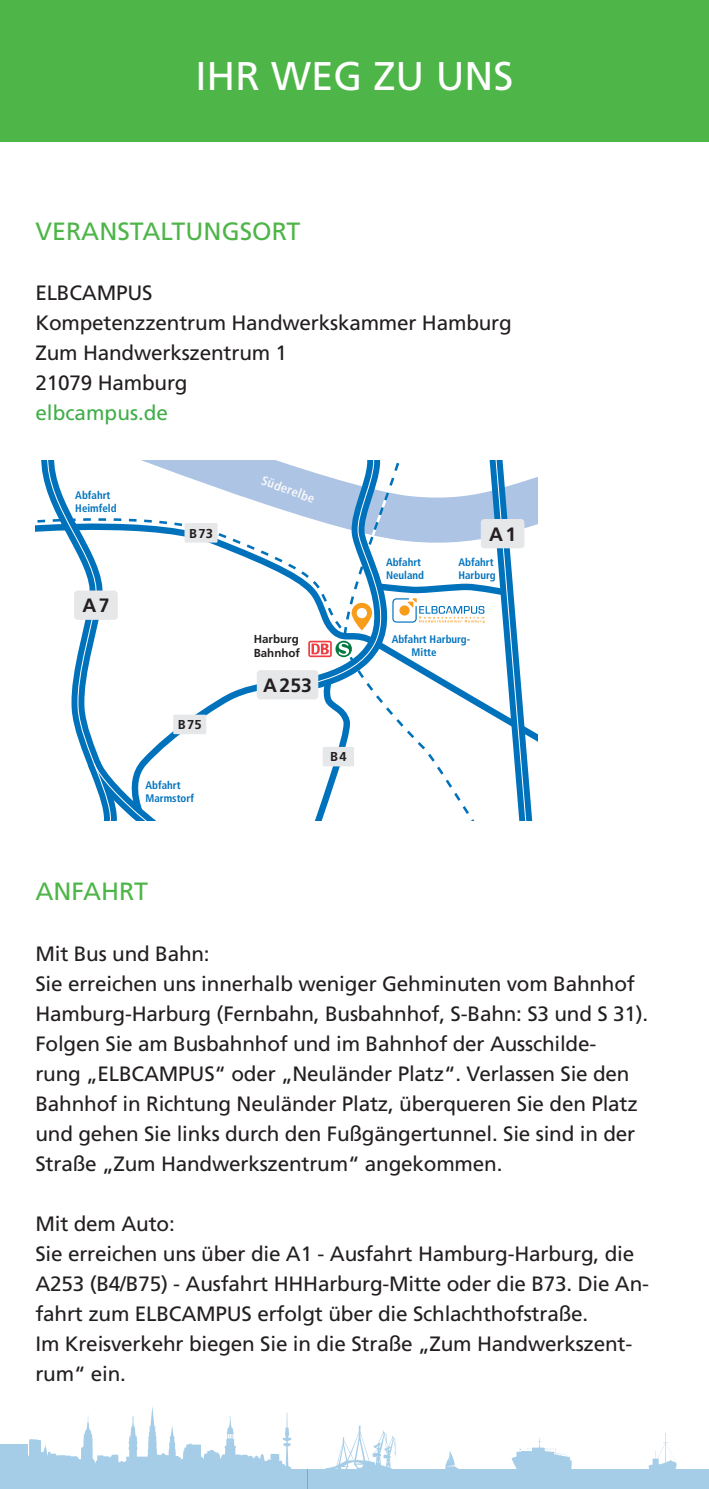
<style>
.page{position:relative;width:709px;height:1489px;background:#fff}
.page>*{position:absolute;margin:0;border:0;box-sizing:border-box;transform-origin:0 0}
.t1{font:40px "Frutiger LT Std";color:#fff}
.t2{font:25px "Frutiger LT Std";color:#4eb548}
.t3{font:20.75px/30px "Frutiger LT Std";letter-spacing:-.01em;color:#231f20}
.t4{font:20.75px "Frutiger LT Std";color:#40ae49}
.t5{font:700 19.25px "Frutiger LT Std";letter-spacing:.125em;color:#231f20}
.t6{font:700 condensed 12.75px "Frutiger LT Std";color:#f7f7f8}
.t7{font:700 12.75px "Frutiger LT Std";letter-spacing:.125em;color:#231f20}
.t8{font:700 11.5px/14px "Frutiger LT Std";color:#231f20}
.t9{font:700 condensed 11px/13.2px "Frutiger LT Std";color:#0072bc}
</style>
<div class="page">
<div style="left:0;top:0;width:709px;height:142px;background:#4eb548"></div>
<div style="left:0;top:1468px;width:308px;height:20px;background:#a6cde7"></div>
<svg style="left:0;top:1407px;width:299px;height:62px"></svg>
<div style="left:308px;top:1468px;width:401px;height:20px;background:#a6cde7"></div>
<svg style="left:325px;top:1425px;width:72px;height:44px"></svg>
<svg style="left:410px;top:1451px;width:47px;height:18px"></svg>
<svg style="left:648px;top:1433px;width:28px;height:36px"></svg>
<svg style="left:511px;top:1437px;width:61px;height:32px"></svg>
<svg style="left:35px;top:461px;width:502px;height:359px"></svg>
<div style="left:481px;top:519px;width:43px;height:29px;background:#e6e7e9;border-radius:4px"></div>
<div style="left:257px;top:670px;width:61px;height:29px;background:#e6e7e9;border-radius:4px"></div>
<div style="left:74px;top:590px;width:44px;height:30px;background:#e6e7e9;border-radius:4px"></div>
<div style="left:184px;top:523px;width:33px;height:19px;background:#e6e7e9"></div>
<div style="left:323px;top:747px;width:31px;height:19px;background:#e6e7e9"></div>
<div style="left:173px;top:714px;width:33px;height:20px;background:#e6e7e9"></div>
<h1 class="t1" style="left:195px;top:53px;width:319px">IHR WEG ZU UNS</h1>
<p class="t2" style="left:35px;top:217px;width:266px">VERANSTALTUNGSORT</p>
<p class="t3" style="left:35px;top:278px;width:478px">ELBCAMPUS<br>Kompetenzzentrum Handwerkskammer Hamburg<br>Zum Handwerkszentrum 1<br>21079 Hamburg</p>
<p class="t4" style="left:35px;top:401px;width:134px">elbcampus.de</p>
<p class="t9" style="left:75px;top:488px;width:43px">Abfahrt<br>Heimfeld</p>
<p class="t5" style="left:82px;top:594px;width:29px">A7</p>
<p class="t7" style="left:189px;top:525px;width:25px">B73</p>
<p class="t7" style="left:178px;top:717px;width:25px">B75</p>
<p class="t9" style="left:145px;top:778px;width:50px">Abfahrt<br>Marmstorf</p>
<p class="t2" style="left:35px;top:877px;width:114px">ANFAHRT</p>
<p class="t6" style="left:264px;top:473px;width:57px;rotate:20deg">Süderelbe</p>
<p class="t8" style="left:254px;top:632px;width:48px">Harburg<br>Bahnhof</p>
<p class="t5" style="left:263px;top:674px;width:50px">A253</p>
<p class="t7" style="left:330px;top:749px;width:18px">B4</p>
<p class="t9" style="left:386px;top:555px;width:40px">Abfahrt<br>Neuland</p>
<p class="t5" style="left:489px;top:523px;width:29px">A1</p>
<p class="t9" style="left:458px;top:555px;width:39px">Abfahrt<br>Harburg</p>
<p class="t9" style="left:411px;top:632px;width:60px;text-indent:-20px">Abfahrt Harburg-<br>Mitte</p>
<p class="t3" style="left:35px;top:938px;width:614px">Mit Bus und Bahn:<br>Sie erreichen uns innerhalb weniger Gehminuten vom Bahnhof Hamburg-Harburg (Fernbahn, Busbahnhof, S-Bahn: S3 und S 31).<br>Folgen Sie am Busbahnhof und im Bahnhof der Ausschilde-<br>rung „ELBCAMPUS“ oder „Neuländer Platz“. Verlassen Sie den Bahnhof in Richtung Neuländer Platz, überqueren Sie den Platz und gehen Sie links durch den Fußgängertunnel. Sie sind in der Straße „Zum Handwerkszentrum“ angekommen.</p>
<p class="t3" style="left:35px;top:1208px;width:615px">Mit dem Auto:<br>Sie erreichen uns über die A1 - Ausfahrt Hamburg-Harburg, die A253 (B4/B75) - Ausfahrt HHHarburg-Mitte oder die B73. Die An&shy;fahrt zum ELBCAMPUS erfolgt über die Schlachthofstraße.<br>Im Kreisverkehr biegen Sie in die Straße „Zum Handwerkszent&shy;rum“ ein.</p>
</div>
